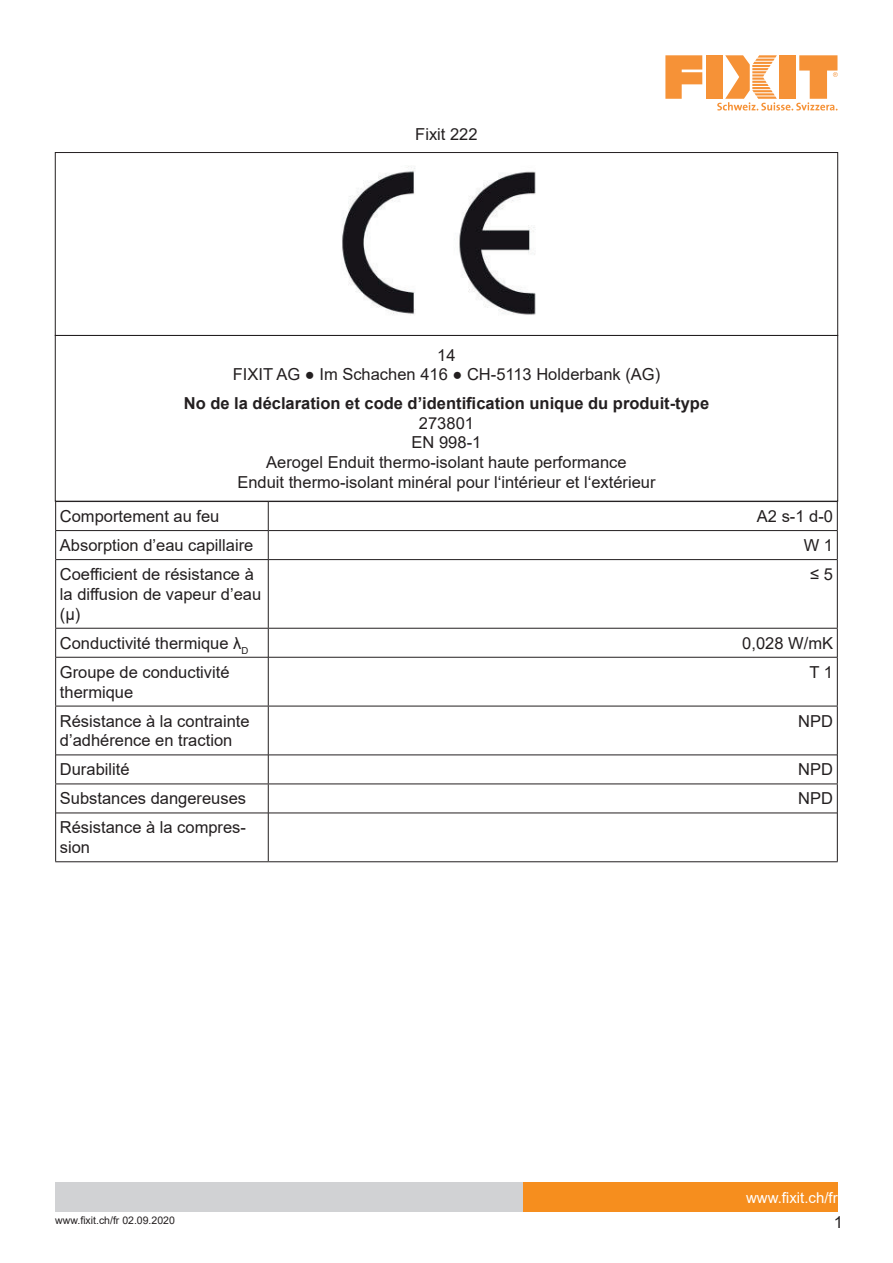
<style>
.page{position:relative;width:893px;height:1263px;background:#fff}
.page>*{position:absolute;margin:0;border:0;box-sizing:border-box;transform-origin:0 0}
.t1{font:16.5px/19.8px "Arial";color:#231f20}
.t2{font:700 16.5px "Arial";color:#231f20}
.t3{font:15px "Arial";color:#fff}
.t4{font:10.5px "Arial";color:#231f20}
</style>
<div class="page">
<div style="left:523px;top:1182px;width:315px;height:30px;background:#f68e1e"></div>
<div style="left:55px;top:1182px;width:468px;height:30px;background:#d1d2d4"></div>
<svg style="left:665px;top:55px;width:37px;height:44px"></svg>
<div style="left:706px;top:55px;width:16px;height:44px;background:#f69237"></div>
<svg style="left:717px;top:55px;width:121px;height:56px"></svg>
<img style="left:342px;top:166px;width:194px;height:149px">
<div style="left:55px;top:152px;width:783px;height:184px;border:1px solid #231f20"></div>
<div style="left:55px;top:335px;width:783px;height:166px;border:1px solid #231f20"></div>
<hr style="left:55px;top:501px;width:213px;height:1px;background:#231f20">
<hr style="left:268px;top:501px;width:570px;height:1px;background:#231f20">
<hr style="left:55px;top:530px;width:213px;height:1px;background:#231f20">
<svg style="left:55px;top:502px;width:1px;height:58px"></svg>
<hr style="left:268px;top:530px;width:570px;height:1px;background:#231f20">
<svg style="left:268px;top:502px;width:1px;height:57px"></svg>
<svg style="left:837px;top:502px;width:1px;height:58px"></svg>
<hr style="left:55px;top:560px;width:1px;height:68px;background:#231f20">
<hr style="left:268px;top:560px;width:1px;height:68px;background:#231f20">
<hr style="left:837px;top:560px;width:1px;height:68px;background:#231f20">
<hr style="left:55px;top:628px;width:213px;height:1px;background:#231f20">
<svg style="left:55px;top:629px;width:1px;height:28px"></svg>
<hr style="left:268px;top:628px;width:570px;height:1px;background:#231f20">
<svg style="left:268px;top:629px;width:1px;height:28px"></svg>
<svg style="left:837px;top:629px;width:1px;height:28px"></svg>
<hr style="left:55px;top:657px;width:1px;height:49px;background:#231f20">
<hr style="left:268px;top:657px;width:1px;height:49px;background:#231f20">
<hr style="left:837px;top:657px;width:1px;height:49px;background:#231f20">
<hr style="left:55px;top:706px;width:213px;height:1px;background:#231f20">
<hr style="left:55px;top:706px;width:1px;height:49px;background:#231f20">
<hr style="left:268px;top:706px;width:570px;height:1px;background:#231f20">
<hr style="left:268px;top:706px;width:1px;height:49px;background:#231f20">
<hr style="left:837px;top:706px;width:1px;height:49px;background:#231f20">
<hr style="left:55px;top:783px;width:213px;height:1px;background:#231f20">
<svg style="left:55px;top:755px;width:1px;height:58px"></svg>
<hr style="left:268px;top:783px;width:570px;height:1px;background:#231f20">
<svg style="left:268px;top:756px;width:1px;height:57px"></svg>
<svg style="left:837px;top:755px;width:1px;height:58px"></svg>
<hr style="left:55px;top:813px;width:1px;height:48px;background:#231f20">
<hr style="left:268px;top:813px;width:1px;height:48px;background:#231f20">
<hr style="left:837px;top:813px;width:1px;height:48px;background:#231f20">
<hr style="left:55px;top:861px;width:213px;height:1px;background:#231f20">
<hr style="left:268px;top:861px;width:570px;height:1px;background:#231f20">
<hr style="left:56px;top:559px;width:212px;height:1px;background:#231f20">
<hr style="left:268px;top:559px;width:569px;height:1px;background:#231f20">
<hr style="left:56px;top:657px;width:212px;height:1px;background:#231f20">
<hr style="left:268px;top:657px;width:569px;height:1px;background:#231f20">
<hr style="left:56px;top:755px;width:212px;height:1px;background:#231f20">
<hr style="left:268px;top:755px;width:569px;height:1px;background:#231f20">
<hr style="left:56px;top:813px;width:212px;height:1px;background:#231f20">
<hr style="left:268px;top:813px;width:569px;height:1px;background:#231f20">
<p class="t1" style="left:415px;top:124px;width:64px">Fixit 222</p>
<p class="t1" style="left:233px;top:345px;width:429px;text-align:center">14<br>FIXIT AG ● Im Schachen 416 ● CH-5113 Holderbank (AG)</p>
<p class="t2" style="left:184px;top:391px;width:527px">No de la déclaration et code d’identification unique du produit-type</p>
<p class="t1" style="left:237px;top:413px;width:420px;text-align:center">273801<br>EN 998-1<br>Aerogel Enduit thermo-isolant haute performance<br>Enduit thermo-isolant minéral pour l‘intérieur et l‘extérieur</p>
<p class="t1" style="left:60px;top:506px;width:161px">Comportement au feu</p>
<p class="t1" style="left:757px;top:506px;width:78px">A2 s-1 d-0</p>
<p class="t1" style="left:60px;top:535px;width:195px">Absorption d’eau capillaire</p>
<p class="t1" style="left:804px;top:535px;width:31px">W 1</p>
<p class="t1" style="left:60px;top:564px;width:203px">Coefficient de résistance à la diffusion de vapeur d’eau (µ)</p>
<p class="t1" style="left:810px;top:564px;width:24px">≤ 5</p>
<p class="t1" style="left:60px;top:633px;width:190px">Conductivité thermique λ<sub>D</sub></p>
<p class="t1" style="left:742px;top:633px;width:92px">0,028 W/mK</p>
<p class="t1" style="left:60px;top:662px;width:171px">Groupe de conductivité thermique</p>
<p class="t1" style="left:809px;top:662px;width:25px">T 1</p>
<p class="t1" style="left:60px;top:711px;width:191px">Résistance à la contrainte d’adhérence en traction</p>
<p class="t1" style="left:798px;top:711px;width:36px">NPD</p>
<p class="t1" style="left:60px;top:760px;width:71px">Durabilité</p>
<p class="t1" style="left:798px;top:760px;width:36px">NPD</p>
<p class="t1" style="left:60px;top:789px;width:188px">Substances dangereuses</p>
<p class="t1" style="left:798px;top:789px;width:36px">NPD</p>
<p class="t1" style="left:60px;top:818px;width:188px">Résistance à la compres&shy;sion</p>
<p class="t4" style="left:55px;top:1213px;width:121px">www.fixit.ch/fr 02.09.2020</p>
<p class="t3" style="left:746px;top:1187px;width:93px">www.fixit.ch/fr</p>
<p class="t1" style="left:834px;top:1212px;width:11px">1</p>
</div>
